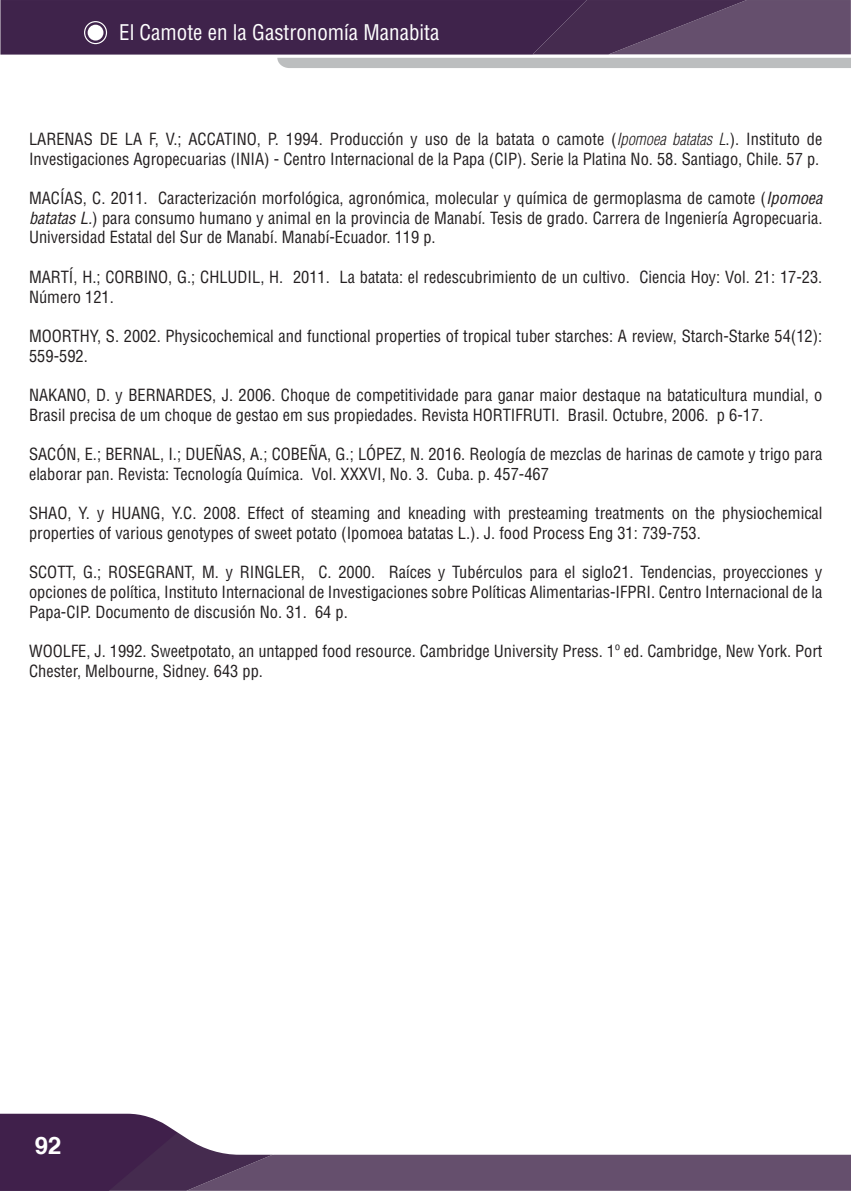
<style>
.page{position:relative;width:851px;height:1191px;background:#fff}
.page>*{position:absolute;margin:0;border:0;box-sizing:border-box;transform-origin:0 0}
.t1{font:700 24px "Helvetica cyr";color:#fff}
.t2{font:condensed 21px "Helvetica LT Std";color:#fff}
.t3{font:condensed 16.4px/19.6px "Helvetica LT Std";color:#231f20}
.s1{font-weight:300;font-style:italic}
.s2{font-style:italic}
</style>
<div class="page">
<svg style="left:1px;top:0;width:849px;height:68px;background:#65506e"></svg>
<div style="left:88px;top:25px;width:15px;height:16px;background:#fff;border-radius:50%"></div>
<svg style="left:0;top:1113px;width:850px;height:77px"></svg>
<p class="t2" style="left:119px;top:20px;width:321px">El Camote en la Gastronomía Manabita</p>
<p class="t3" style="left:29px;top:129px;width:794px">LARENAS DE LA F, V.; ACCATINO, P. 1994. Producción y uso de la batata o camote (<span class="s1">Ipomoea batatas L</span>.). Instituto de<br>Investigaciones Agropecuarias (INIA) - Centro Internacional de la Papa (CIP). Serie la Platina No. 58. Santiago, Chile. 57 p.</p>
<p class="t3" style="left:29px;top:188px;width:794px;text-align:justify">MACÍAS, C. 2011. Caracterización morfológica, agronómica, molecular y química de germoplasma de camote (<span class="s2">Ipomoea batatas L.</span>) para consumo humano y animal en la provincia de Manabí. Tesis de grado. Carrera de Ingeniería Agropecuaria.<br>Universidad Estatal del Sur de Manabí. Manabí-Ecuador. 119 p.</p>
<p class="t3" style="left:29px;top:267px;width:794px">MARTÍ, H.; CORBINO, G.; CHLUDIL, H. 2011. La batata: el redescubrimiento de un cultivo. Ciencia Hoy: Vol. 21: 17-23.<br>Número 121.</p>
<p class="t3" style="left:29px;top:326px;width:794px">MOORTHY, S. 2002. Physicochemical and functional properties of tropical tuber starches: A review, Starch-Starke 54(12):<br>559-592.</p>
<p class="t3" style="left:29px;top:385px;width:794px">NAKANO, D. y BERNARDES, J. 2006. Choque de competitividade para ganar maior destaque na bataticultura mundial, o<br>Brasil precisa de um choque de gestao em sus propiedades. Revista HORTIFRUTI. Brasil. Octubre, 2006. p 6-17.</p>
<p class="t3" style="left:29px;top:444px;width:794px">SACÓN, E.; BERNAL, I.; DUEÑAS, A.; COBEÑA, G.; LÓPEZ, N. 2016. Reología de mezclas de harinas de camote y trigo para elaborar pan. Revista: Tecnología Química. Vol. XXXVI, No. 3. Cuba. p. 457-467</p>
<p class="t3" style="left:29px;top:503px;width:794px">SHAO, Y. y HUANG, Y.C. 2008. Effect of steaming and kneading with presteaming treatments on the physiochemical properties of various genotypes of sweet potato (Ipomoea batatas L.). J. food Process Eng 31: 739-753.</p>
<p class="t3" style="left:29px;top:562px;width:794px;text-align:justify">SCOTT, G.; ROSEGRANT, M. y RINGLER, C. 2000. Raíces y Tubérculos para el siglo21. Tendencias, proyecciones y opciones de política, Instituto Internacional de Investigaciones sobre Políticas Alimentarias-IFPRI. Centro Internacional de la Papa-CIP. Documento de discusión No. 31. 64 p.</p>
<p class="t3" style="left:29px;top:641px;width:794px">WOOLFE, J. 1992. Sweetpotato, an untapped food resource. Cambridge University Press. 1º ed. Cambridge, New York. Port<br>Chester, Melbourne, Sidney. 643 pp.</p>
<h1 class="t1" style="left:35px;top:1131px;width:28px">92</h1>
</div>
